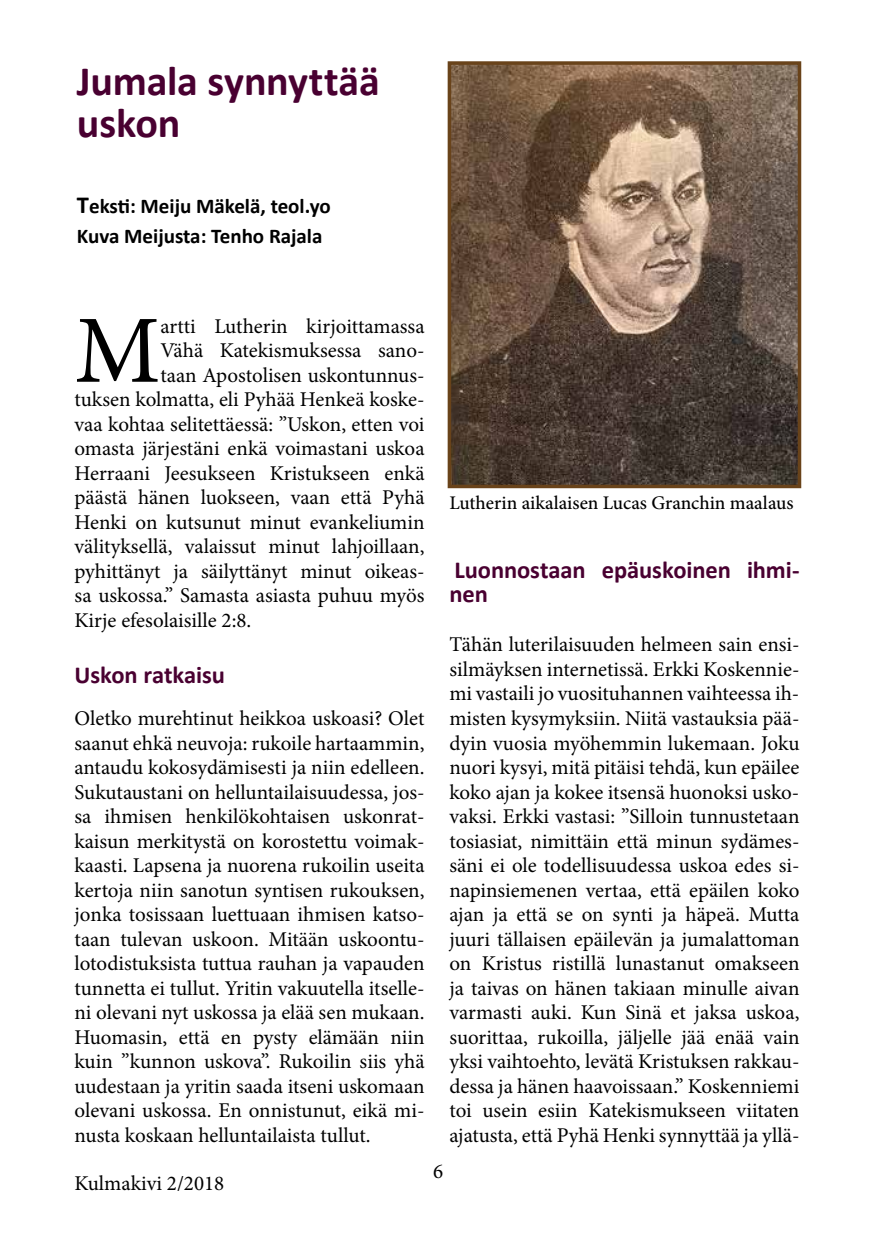
<style>
.page{position:relative;width:874px;height:1241px;background:#fff}
.page>*{position:absolute;margin:0;border:0;box-sizing:border-box;transform-origin:0 0}
.t1{font:96.42px "Minion Pro";color:#000}
.t2{font:700 42px/42px "Calibri";letter-spacing:-.005em;color:#490031}
.t3{font:700 24.5px/24.5px "Calibri";letter-spacing:-.005em;color:#490031}
.t4{font:21px/24.5px "Minion Pro";color:#000;text-align:justify}
.t5{font:700 21px/30.1px "Calibri";color:#000}
.t6{font:500 19.25px "Minion Pro";color:#000}
.s1{font-size:24.5px}
</style>
<div class="page">
<img style="left:452px;top:66px;width:343px;height:417px">
<div style="left:447px;top:61px;width:353px;height:427px;border:4px solid #69431a"></div>
<h2 class="t2" style="left:77px;top:59px;width:304px">Jumala synnyttää uskon</h2>
<p class="t5" style="left:77px;top:191px;width:255px"><span class="s1">T</span>eksti: Meiju Mäkelä, teol.yo<br>Kuva Meijusta: Tenho Rajala</p>
<h1 class="t1" style="left:74px;top:286px;width:87px">M</h1>
<p class="t4" style="left:160px;top:314px;width:265px">artti Lutherin kirjoittamassa</p>
<p class="t4" style="left:160px;top:338px;width:265px">Vähä Katekismuksessa sano-</p>
<p class="t4" style="left:160px;top:363px;width:265px">taan Apostolisen uskontunnus-</p>
<p class="t4" style="left:74px;top:387px;width:351px">tuksen kolmatta, eli Pyhää Henkeä koske-</p>
<p class="t4" style="left:74px;top:412px;width:351px">vaa kohtaa selitettäessä: ”Uskon, etten voi</p>
<p class="t4" style="left:74px;top:436px;width:351px">omasta järjestäni enkä voimastani uskoa</p>
<p class="t4" style="left:74px;top:461px;width:351px">Herraani Jeesukseen Kristukseen enkä</p>
<p class="t4" style="left:74px;top:485px;width:351px">päästä hänen luokseen, vaan että Pyhä</p>
<p class="t4" style="left:74px;top:510px;width:351px">Henki on kutsunut minut evankeliumin</p>
<p class="t4" style="left:74px;top:534px;width:351px">välityksellä, valaissut minut lahjoillaan,</p>
<p class="t4" style="left:74px;top:559px;width:351px">pyhittänyt ja säilyttänyt minut oikeas-</p>
<p class="t4" style="left:74px;top:583px;width:351px">sa uskossa.” Samasta asiasta puhuu myös</p>
<p class="t4" style="left:74px;top:608px;width:178px">Kirje efesolaisille 2:8.</p>
<p class="t3" style="left:74px;top:662px;width:152px">Uskon ratkaisu</p>
<p class="t4" style="left:74px;top:706px;width:351px">Oletko murehtinut heikkoa uskoasi? Olet saanut ehkä neuvoja: rukoile hartaammin, antaudu kokosydämisesti ja niin edelleen.<br>Sukutaustani on helluntailaisuudessa, jos&shy;sa ihmisen henkilökohtaisen uskonrat&shy;kaisun merkitystä on korostettu voimak&shy;kaasti. Lapsena ja nuorena rukoilin useita kertoja niin sanotun syntisen rukouksen, jonka tosissaan luettuaan ihmisen katso&shy;taan tulevan uskoon. Mitään uskoontu&shy;lotodistuksista tuttua rauhan ja vapauden tunnetta ei tullut. Yritin vakuutella itselle&shy;ni olevani nyt uskossa ja elää sen mukaan.<br>Huomasin, että en pysty elämään niin kuin ”kunnon uskova”. Rukoilin siis yhä uudestaan ja yritin saada itseni uskomaan olevani uskossa. En onnistunut, eikä mi&shy;nusta koskaan helluntailaista tullut.</p>
<p class="t4" style="left:74px;top:1171px;width:151px">Kulmakivi 2/2018</p>
<p class="t6" style="left:449px;top:489px;width:345px">Lutherin aikalaisen Lucas Granchin maalaus</p>
<p class="t3" style="left:449px;top:557px;width:351px">Luonnostaan epäuskoinen ihmi&shy;nen</p>
<p class="t4" style="left:449px;top:632px;width:351px">Tähän luterilaisuuden helmeen sain ensi&shy;silmäyksen internetissä. Erkki Koskennie&shy;mi vastaili jo vuosituhannen vaihteessa ih&shy;misten kysymyksiin. Niitä vastauksia pää&shy;dyin vuosia myöhemmin lukemaan. Joku nuori kysyi, mitä pitäisi tehdä, kun epäilee koko ajan ja kokee itsensä huonoksi usko&shy;vaksi. Erkki vastasi: ”Silloin tunnustetaan tosiasiat, nimittäin että minun sydämes&shy;säni ei ole todellisuudessa uskoa edes si&shy;napinsiemenen vertaa, että epäilen koko ajan ja että se on synti ja häpeä. Mutta juuri tällaisen epäilevän ja jumalattoman on Kristus ristillä lunastanut omakseen ja taivas on hänen takiaan minulle aivan varmasti auki. Kun Sinä et jaksa uskoa, suorittaa, rukoilla, jäljelle jää enää vain yksi vaihtoehto, levätä Kristuksen rakkau&shy;dessa ja hänen haavoissaan.” Koskenniemi toi usein esiin Katekismukseen viitaten ajatusta, että Pyhä Henki synnyttää ja yllä-</p>
<p class="t4" style="left:433px;top:1158px;width:12px">6</p>
</div>
